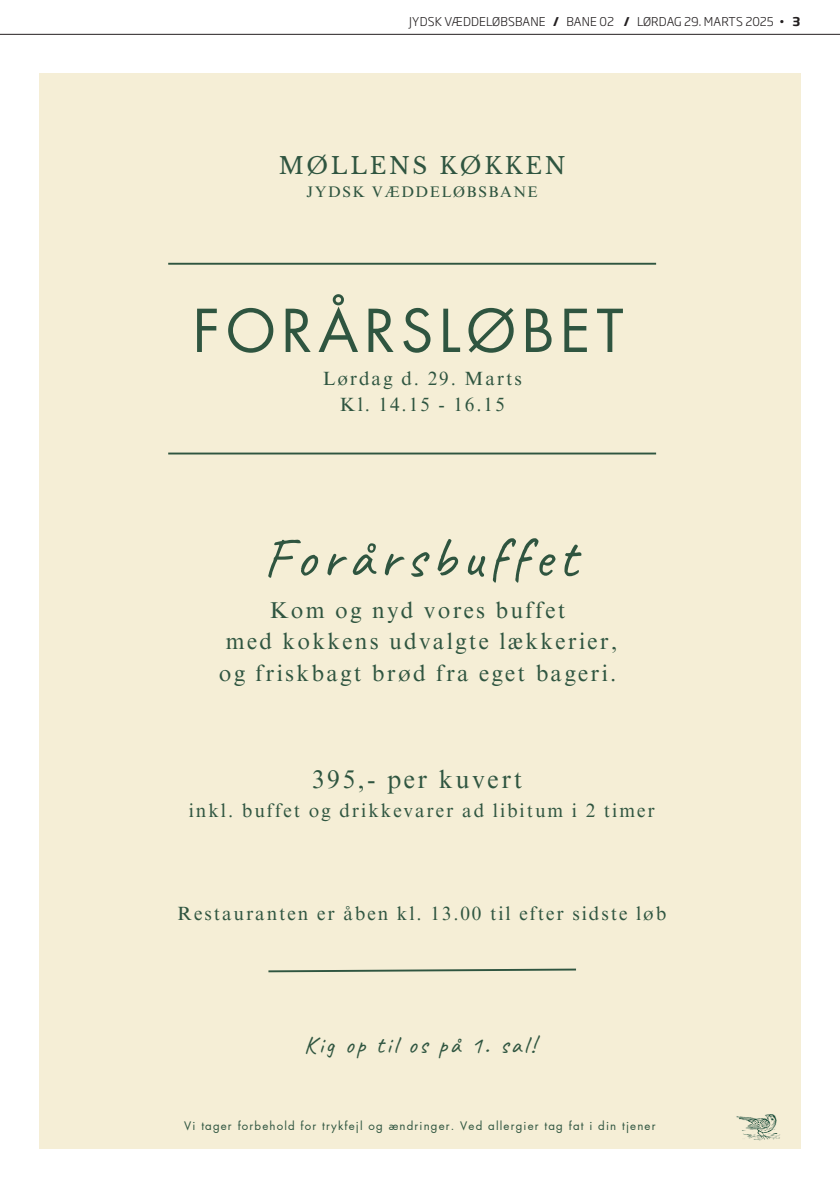
<style>
.page{position:relative;width:840px;height:1191px;background:#fff}
.page>*{position:absolute;margin:0;border:0;box-sizing:border-box;transform-origin:0 0}
.t1{font:57.4px "Caveat";letter-spacing:.1em;color:#2f5540}
.t2{font:57.4px "Futura LT Pro";letter-spacing:.1em;color:#2f5540}
.t3{font:25.6px "Times NRMT Pro";letter-spacing:.1em;color:#2f5540}
.t4{font:24.2px "Caveat";letter-spacing:.1em;color:#2f5540}
.t5{font:23px/31.6px "Times NRMT Pro";letter-spacing:.1em;color:#2f5540;text-align:center}
.t6{font:23px "Libre Baskerville";letter-spacing:.115em;color:#2f5540}
.t7{font:19.2px/25.8px "Times NRMT Pro";letter-spacing:.1em;color:#2f5540;text-align:center}
.t8{font:15.4px "Times NRMT Pro";letter-spacing:.1em;color:#2f5540}
.t9{font:300 12px "Soho Gothic Pro";letter-spacing:.015em;color:#231f20}
.t10{font:11.4px "Futura LT Pro";letter-spacing:.1em;color:#2f5540}
.s1{font-weight:700}
</style>
<div class="page">
<div style="left:39px;top:73px;width:761px;height:1076px;background:#f5eed6"></div>
<hr style="left:168px;top:263px;width:487px;height:2px;background:#2f5540">
<svg style="left:268px;top:968px;width:308px;height:5px"></svg>
<img style="left:736px;top:1114px;width:44px;height:27px">
<hr style="left:168px;top:452px;width:487px;height:2px;background:#2f5540">
<hr style="left:0;top:34px;width:839px;height:1px;background:#231f20">
<p class="t9" style="left:409px;top:13px;width:392px">JYDSK VÆDDELØBSBANE <span class="s1">/</span> BANE 02 <span class="s1">/</span> LØRDAG 29. MARTS 2025 • <span class="s1">3</span></p>
<p class="t6" style="left:278px;top:151px;width:288px">MØLLENS KØKKEN</p>
<p class="t8" style="left:306px;top:182px;width:232px">JYDSK VÆDDELØBSBANE</p>
<p class="t2" style="left:193px;top:291px;width:432px">FORÅRSLØBET</p>
<p class="t7" style="left:322px;top:366px;width:200px">Lørdag d. 29. Marts<br>Kl. 14.15 - 16.15</p>
<p class="t1" style="left:263px;top:521px;width:315px">Forårsbuffet</p>
<p class="t5" style="left:218px;top:595px;width:400px">Kom og nyd vores buffet<br>med kokkens udvalgte lækkerier, og friskbagt brød fra eget bageri.</p>
<p class="t3" style="left:311px;top:764px;width:212px">395,- per kuvert</p>
<p class="t7" style="left:189px;top:798px;width:467px">inkl. buffet og drikkevarer ad libitum i 2 timer</p>
<p class="t7" style="left:177px;top:902px;width:490px">Restauranten er åben kl. 13.00 til efter sidste løb</p>
<p class="t4" style="left:304px;top:1030px;width:232px">Kig op til os på 1. sal!</p>
<p class="t10" style="left:184px;top:1117px;width:472px">Vi tager forbehold for trykfejl og ændringer. Ved allergier tag fat i din tjener</p>
</div>
